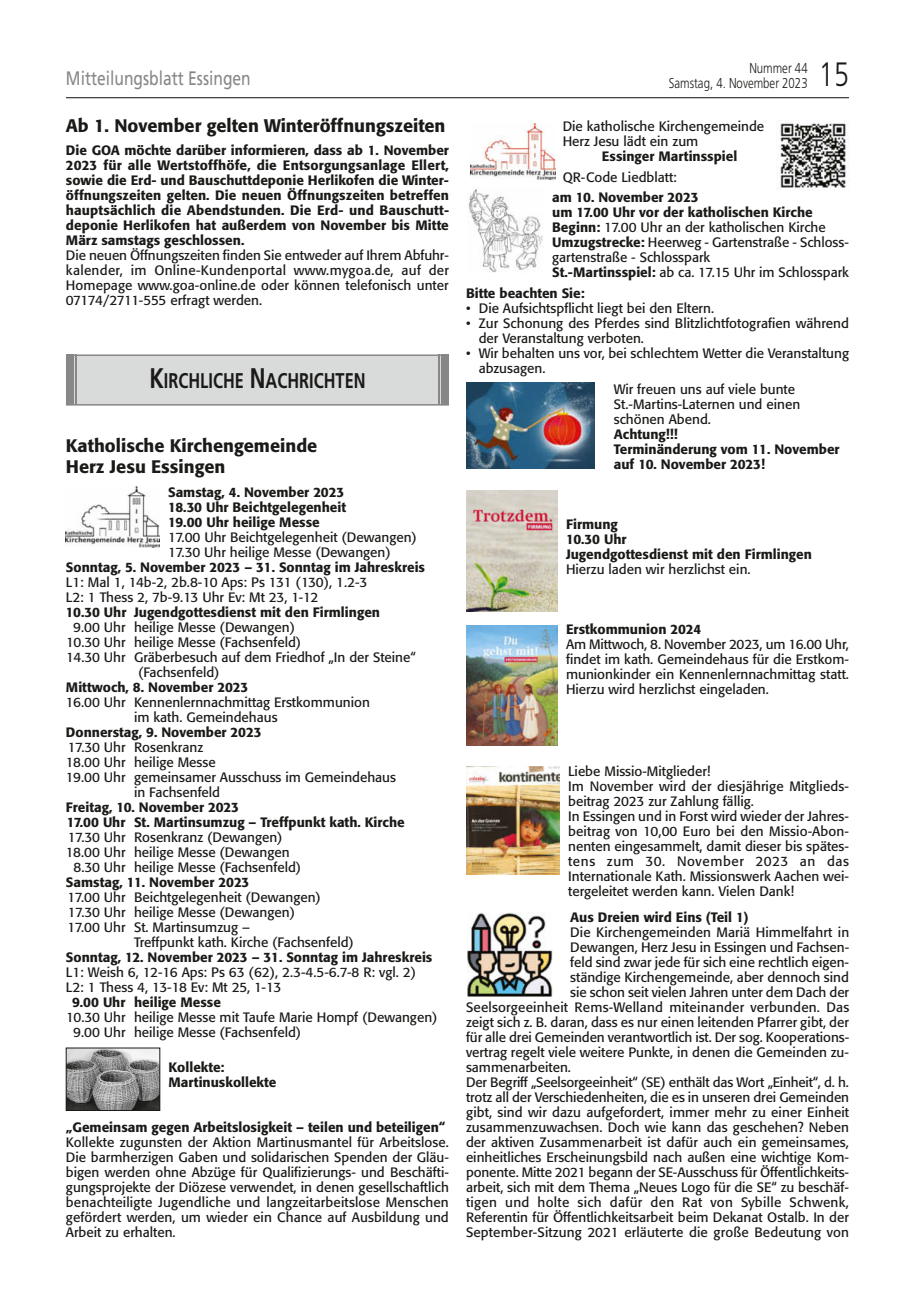
<style>
.page{position:relative;width:915px;height:1297px;background:#fff}
.page>*{position:absolute;margin:0;border:0;box-sizing:border-box;transform-origin:0 0}
.t1{font:300 33.75px "Frutiger";color:#1a1a18;scale:.8 1}
.t2{font:700 21.3px "Frutiger";color:#1a1a18;scale:.77 1}
.t3{font:19.5px "Frutiger";color:#868786;scale:.8 1}
.t4{font:500 18px/21px "Formata";color:#1a1a18}
.t5{font:300 14.25px "Frutiger";color:#1a1a18;scale:.8 1}
.t6{font:13.5px/15px "Formata";color:#1a1a18}
.t7{font:500 13.5px/15px "Formata";color:#1a1a18}
.t8{font:13.5px "Formata";letter-spacing:.025em;color:#1a1a18}
.s1{font-size:28.35px}
.s2{font-weight:500}
</style>
<div class="page">
<hr style="left:66px;top:97px;width:782px;height:1px;background:#1a1a18">
<div style="left:67px;top:356px;width:380px;height:48px;background:#d9dada"></div>
<div style="left:66px;top:354px;width:383px;height:52px;border:2px solid #868786"></div>
<div style="left:441px;top:354px;width:8px;height:51px;background:#868786"></div>
<hr style="left:438px;top:355px;width:1px;height:50px;background:#868786">
<div style="left:66px;top:355px;width:7px;height:50px;background:#868786"></div>
<hr style="left:75px;top:354px;width:2px;height:51px;background:#868786">
<img style="left:68px;top:1050px;width:90px;height:59px">
<div style="left:66px;top:1048px;width:94px;height:63px;border:1px solid #1a1a18"></div>
<img style="left:66px;top:486px;width:93px;height:62px">
<img style="left:470px;top:123px;width:85px;height:56px">
<img style="left:776px;top:121px;width:71px;height:69px">
<img style="left:467px;top:189px;width:76px;height:83px">
<img style="left:466px;top:383px;width:128px;height:85px">
<img style="left:466px;top:491px;width:91px;height:121px">
<img style="left:466px;top:626px;width:91px;height:119px">
<img style="left:466px;top:766px;width:93px;height:109px">
<img style="left:467px;top:913px;width:85px;height:84px">
<p class="t5" style="left:749px;top:60px;width:74px">Nummer 44</p>
<h3 class="t3" style="left:66px;top:66px;width:232px">Mitteilungsblatt Essingen</h3>
<p class="t5" style="left:668px;top:75px;width:175px">Samstag, 4. November 2023</p>
<h1 class="t1" style="left:818px;top:55px;width:39px">15</h1>
<h3 class="t4" style="left:66px;top:115px;width:381px">Ab 1. November gelten Winteröffnungszeiten</h3>
<p class="t7" style="left:66px;top:143px;width:384px;text-align:justify">Die GOA möchte darüber informieren, dass ab 1. November 2023 für alle Wertstoffhöfe, die Entsorgungsanlage Ellert, sowie die Erd- und Bauschuttdeponie Herlikofen die Winter&shy;öffnungszeiten gelten. Die neuen Öffnungszeiten betreffen hauptsächlich die Abendstunden. Die Erd- und Bauschutt&shy;deponie Herlikofen hat außerdem von November bis Mitte März samstags geschlossen.</p>
<p class="t6" style="left:66px;top:248px;width:384px;text-align:justify">Die neuen Öffnungszeiten finden Sie entweder auf Ihrem Abfuhr&shy;kalender, im Online-Kundenportal www.mygoa.de, auf der Homepage www.goa-online.de oder können telefonisch unter 07174/2711-555 erfragt werden.</p>
<h2 class="t2" style="left:149px;top:368px;width:282px"><span class="s1">K</span>IRCHLICHE <span class="s1">N</span>ACHRICHTEN</h2>
<h3 class="t4" style="left:66px;top:435px;width:253px">Katholische Kirchengemeinde<br>Herz Jesu Essingen</h3>
<p class="t7" style="left:168px;top:484px;width:180px">Samstag, 4. November 2023<br>18.30 Uhr Beichtgelegenheit<br>19.00 Uhr heilige Messe</p>
<p class="t6" style="left:168px;top:529px;width:250px">17.00 Uhr Beichtgelegenheit (Dewangen)<br>17.30 Uhr heilige Messe (Dewangen)</p>
<p class="t7" style="left:66px;top:559px;width:360px">Sonntag, 5. November 2023 – 31. Sonntag im Jahreskreis</p>
<p class="t6" style="left:66px;top:574px;width:303px">L1: Mal 1, 14b-2, 2b.8-10 Aps: Ps 131 (130), 1.2-3<br>L2: 1 Thess 2, 7b-9.13 Uhr Ev: Mt 23, 1-12</p>
<p class="t7" style="left:66px;top:604px;width:315px">10.30 Uhr Jugendgottesdienst mit den Firmlingen</p>
<p class="t6" style="left:73px;top:619px;width:223px">9.00 Uhr heilige Messe (Dewangen)</p>
<p class="t6" style="left:66px;top:634px;width:236px">10.30 Uhr heilige Messe (Fachsenfeld)</p>
<p class="t6" style="left:66px;top:649px;width:351px">14.30 Uhr Gräberbesuch auf dem Friedhof „In der Steine“</p>
<p class="t6" style="left:138px;top:664px;width:83px">(Fachsenfeld)</p>
<p class="t7" style="left:66px;top:679px;width:184px">Mittwoch, 8. November 2023</p>
<p class="t6" style="left:134px;top:694px;width:237px;text-indent:-68px">16.00 Uhr Kennenlernnachmittag Erstkommunion im kath. Gemeindehaus</p>
<p class="t7" style="left:66px;top:724px;width:197px">Donnerstag, 9. November 2023</p>
<p class="t6" style="left:68px;top:739px;width:137px">17.30 Uhr Rosenkranz</p>
<p class="t6" style="left:66px;top:754px;width:151px">18.00 Uhr heilige Messe</p>
<p class="t6" style="left:66px;top:769px;width:331px">19.00 Uhr gemeinsamer Ausschuss im Gemeindehaus</p>
<p class="t6" style="left:134px;top:784px;width:88px">in Fachsenfeld</p>
<p class="t7" style="left:66px;top:799px;width:340px">Freitag, 10. November 2023<br>17.00 Uhr St. Martinsumzug – Treffpunkt kath. Kirche</p>
<p class="t6" style="left:68px;top:829px;width:216px">17.30 Uhr Rosenkranz (Dewangen)</p>
<p class="t6" style="left:66px;top:844px;width:225px">18.00 Uhr heilige Messe (Dewangen</p>
<p class="t6" style="left:73px;top:859px;width:229px">8.30 Uhr heilige Messe (Fachsenfeld)</p>
<p class="t7" style="left:66px;top:874px;width:185px">Samstag, 11. November 2023</p>
<p class="t6" style="left:67px;top:889px;width:255px">17.00 Uhr Beichtgelegenheit (Dewangen)</p>
<p class="t6" style="left:68px;top:904px;width:229px">17.30 Uhr heilige Messe (Dewangen)</p>
<p class="t6" style="left:67px;top:919px;width:184px">17.00 Uhr St. Martinsumzug –</p>
<p class="t6" style="left:134px;top:934px;width:221px">Treffpunkt kath. Kirche (Fachsenfeld)</p>
<p class="t7" style="left:66px;top:949px;width:368px">Sonntag, 12. November 2023 – 31. Sonntag im Jahreskreis</p>
<p class="t6" style="left:66px;top:964px;width:351px">L1: Weish 6, 12-16 Aps: Ps 63 (62), 2.3-4.5-6.7-8 R: vgl. 2)<br>L2: 1 Thess 4, 13-18 Ev: Mt 25, 1-13</p>
<p class="t7" style="left:72px;top:994px;width:150px">9.00 Uhr heilige Messe</p>
<p class="t6" style="left:73px;top:1009px;width:366px;text-indent:-7px">10.30 Uhr heilige Messe mit Taufe Marie Hompf (Dewangen)<br>9.00 Uhr heilige Messe (Fachsenfeld)</p>
<p class="t7" style="left:168px;top:1060px;width:109px">Kollekte:<br>Martinuskollekte</p>
<p class="t7" style="left:66px;top:1120px;width:381px">„Gemeinsam gegen Arbeitslosigkeit – teilen und beteiligen“</p>
<p class="t6" style="left:66px;top:1135px;width:384px;text-align:justify">Kollekte zugunsten der Aktion Martinusmantel für Arbeitslose.<br>Die barmherzigen Gaben und solidarischen Spenden der Gläu&shy;bigen werden ohne Abzüge für Qualifizierungs- und Beschäfti&shy;gungsprojekte der Diözese verwendet, in denen gesellschaftlich benachteiligte Jugendliche und langzeitarbeitslose Menschen gefördert werden, um wieder ein Chance auf Ausbildung und Arbeit zu erhalten.</p>
<p class="t6" style="left:562px;top:119px;width:203px">Die katholische Kirchengemeinde<br>Herz Jesu lädt ein zum</p>
<p class="t7" style="left:601px;top:149px;width:137px">Essinger Martinsspiel</p>
<p class="t6" style="left:562px;top:169px;width:116px">QR-Code Liedblatt:</p>
<p class="t6" style="left:552px;top:190px;width:298px"><span class="s2">am 10. November 2023<br>um 17.00 Uhr vor der katholischen Kirche Beginn:</span> 17.00 Uhr an der katholischen Kirche <span class="s2">Umzugstrecke:</span> Heerweg - Gartenstraße - Schloss&shy;gartenstraße - Schlosspark<br><span class="s2">St.-Martinsspiel:</span> ab ca. 17.15 Uhr im Schlosspark</p>
<p class="t7" style="left:466px;top:286px;width:120px">Bitte beachten Sie:</p>
<p class="t6" style="left:466px;top:301px;width:249px">• Die Aufsichtspflicht liegt bei den Eltern.</p>
<p class="t6" style="left:478px;top:316px;width:371px;text-indent:-13px">• Zur Schonung des Pferdes sind Blitzlichtfotografien während der Veranstaltung verboten.</p>
<p class="t6" style="left:478px;top:346px;width:371px;text-indent:-13px">• Wir behalten uns vor, bei schlechtem Wetter die Veranstaltung abzusagen.</p>
<p class="t6" style="left:613px;top:381px;width:188px">Wir freuen uns auf viele bunte<br>St.-Martins-Laternen und einen schönen Abend.</p>
<p class="t7" style="left:613px;top:426px;width:227px">Achtung!!!<br>Terminänderung vom 11. November auf 10. November 2023!</p>
<p class="t7" style="left:566px;top:516px;width:247px">Firmung<br>10.30 Uhr<br>Jugendgottesdienst mit den Firmlingen</p>
<p class="t6" style="left:566px;top:561px;width:186px">Hierzu laden wir herzlichst ein.</p>
<p class="t7" style="left:566px;top:621px;width:137px">Erstkommunion 2024</p>
<p class="t6" style="left:566px;top:636px;width:284px;text-align:justify">Am Mittwoch, 8. November 2023, um 16.00 Uhr, findet im kath. Gemeindehaus für die Erstkom&shy;munionkinder ein Kennenlernnachmittag statt.<br>Hierzu wird herzlichst eingeladen.</p>
<p class="t6" style="left:568px;top:764px;width:282px">Liebe Missio-Mitglieder!<br>Im November wird der diesjährige Mitglieds&shy;beitrag 2023 zur Zahlung fällig.<br>In Essingen und in Forst wird wieder der Jahres&shy;beitrag von 10,00 Euro bei den Missio-Abon&shy;nenten eingesammelt, damit dieser bis spätes&shy;tens zum 30. November 2023 an das Internationale Kath. Missionswerk Aachen wei&shy;tergeleitet werden kann. Vielen Dank!</p>
<p class="t7" style="left:570px;top:910px;width:180px">Aus Dreien wird Eins (Teil 1)</p>
<p class="t6" style="left:570px;top:925px;width:280px">Die Kirchengemeinden Mariä Himmelfahrt in</p>
<p class="t6" style="left:570px;top:940px;width:280px">Dewangen, Herz Jesu in Essingen und Fachsen-</p>
<p class="t6" style="left:570px;top:955px;width:280px">feld sind zwar jede für sich eine rechtlich eigen-</p>
<p class="t6" style="left:570px;top:970px;width:280px">ständige Kirchengemeinde, aber dennoch sind</p>
<p class="t6" style="left:570px;top:985px;width:280px">sie schon seit vielen Jahren unter dem Dach der</p>
<p class="t6" style="left:466px;top:1000px;width:384px">Seelsorgeeinheit Rems-Welland miteinander verbunden. Das</p>
<p class="t6" style="left:466px;top:1015px;width:384px">zeigt sich z. B. daran, dass es nur einen leitenden Pfarrer gibt, der</p>
<p class="t6" style="left:466px;top:1030px;width:384px">für alle drei Gemeinden verantwortlich ist. Der sog. Kooperations-</p>
<p class="t6" style="left:466px;top:1045px;width:384px">vertrag regelt viele weitere Punkte, in denen die Gemeinden zu-</p>
<p class="t6" style="left:466px;top:1060px;width:106px">sammenarbeiten.</p>
<p class="t6" style="left:466px;top:1075px;width:384px">Der Begriff „Seelsorgeeinheit“ (SE) enthält das Wort „Einheit“, d. h.</p>
<p class="t6" style="left:466px;top:1090px;width:384px">trotz all der Verschiedenheiten, die es in unseren drei Gemeinden</p>
<p class="t6" style="left:466px;top:1105px;width:384px">gibt, sind wir dazu aufgefordert, immer mehr zu einer Einheit</p>
<p class="t6" style="left:466px;top:1120px;width:384px">zusammenzuwachsen. Doch wie kann das geschehen? Neben</p>
<p class="t6" style="left:466px;top:1135px;width:384px">der aktiven Zusammenarbeit ist dafür auch ein gemeinsames,</p>
<p class="t6" style="left:466px;top:1150px;width:384px">einheitliches Erscheinungsbild nach außen eine wichtige Kom-</p>
<p class="t6" style="left:466px;top:1165px;width:384px">ponente. Mitte 2021 begann der SE-Ausschuss für Öffentlichkeits-</p>
<p class="t6" style="left:466px;top:1180px;width:384px">arbeit, sich mit dem Thema „Neues Logo für die SE“ zu beschäf-</p>
<p class="t8" style="left:466px;top:1194px;width:384px">tigen und holte sich dafür den Rat von Sybille Schwenk,</p>
<p class="t6" style="left:466px;top:1210px;width:384px">Referentin für Öffentlichkeitsarbeit beim Dekanat Ostalb. In der</p>
<p class="t6" style="left:466px;top:1225px;width:384px">September-Sitzung 2021 erläuterte die große Bedeutung von</p>
</div>
